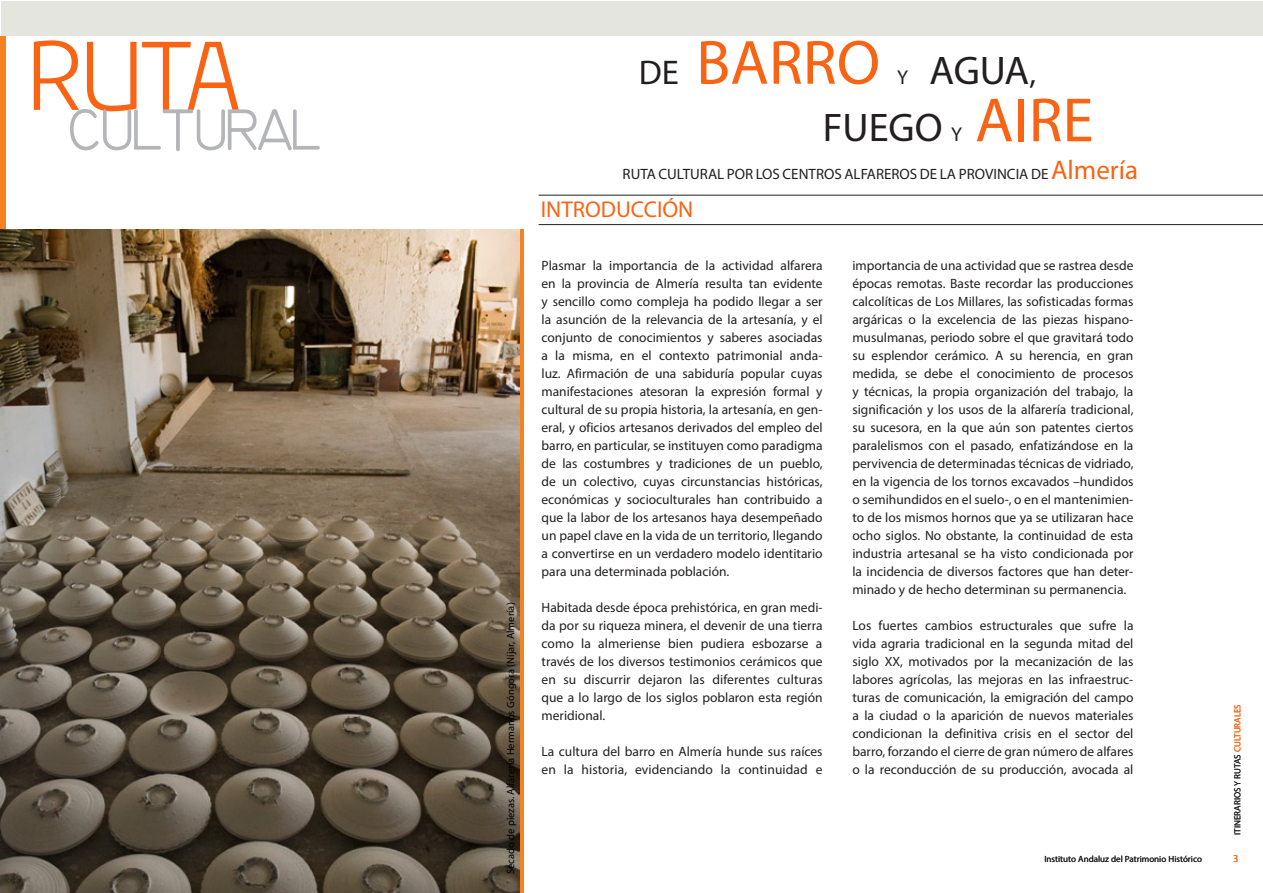
<style>
.page{position:relative;width:1263px;height:893px;background:#fff}
.page>*{position:absolute;margin:0;border:0;box-sizing:border-box;transform-origin:0 0}
.t1{font:63px "Myriad Pro";color:#f86414}
.t2{font:40.05px "Myriad Pro";color:#231f20}
.t3{font:34.35px "Myriad Pro";color:#231f20}
.t4{font:22.95px "Myriad Pro";color:#f86414}
.t5{font:15px "Myriad Pro";color:#231f20}
.t6{font:13.5px/18px "Myriad Pro";color:#231f20;text-align:justify}
.t7{font:10.5px "Myriad Pro";color:#000}
.t8{font:10.5px "Myriad Pro";color:#f86414}
.t9{font:9px "Myriad Pro";color:#231f20}
.s1{font-size:20.1px;color:#231f20}
.s2{font-size:40.05px;color:#231f20}
.s3{font-size:31.5px;color:#231f20}
.s4{font-size:20.1px}
.s5{font-size:27px;color:#f86414}
.s6{color:#f86414}
</style>
<div class="page">
<hr style="left:539px;top:195px;width:724px;height:1px;background:#231f20">
<hr style="left:539px;top:224px;width:724px;height:1px;background:#231f20">
<div style="left:1px;top:1px;width:1261px;height:34px;background:#e5e5df"></div>
<svg style="left:34px;top:40px;width:286px;height:111px"></svg>
<div style="left:0;top:36px;width:6px;height:194px;background:#f58220"></div>
<div style="left:519px;top:230px;width:5px;height:663px;background:#f58220"></div>
<img style="left:1px;top:230px;width:518px;height:663px">
<p class="t7" style="left:504px;top:874px;width:273px;rotate:-90deg">Secado de piezas. Alfarería Hermanos Góngora (Níjar, Almería)</p>
<p class="t3" style="left:639px;top:51px;width:42px">DE</p>
<p class="t1" style="left:696px;top:24px;width:341px">BARRO <span class="s1">Y</span> <span class="s2">AGUA</span><span class="s3">,</span></p>
<p class="t2" style="left:823px;top:103px;width:141px">FUEGO <span class="s4">Y</span></p>
<p class="t1" style="left:975px;top:81px;width:120px">AIRE</p>
<p class="t5" style="left:623px;top:165px;width:517px">RUTA CULTURAL POR LOS CENTROS ALFAREROS DE LA PROVINCIA DE <span class="s5">Almería</span></p>
<p class="t4" style="left:541px;top:195px;width:154px">INTRODUCCIÓN</p>
<p class="t6" style="left:541px;top:256px;width:283px">Plasmar la importancia de la actividad alfarera en la provincia de Almería resulta tan evidente y sencillo como compleja ha podido llegar a ser la asunción de la relevancia de la artesanía, y el conjunto de conocimientos y saberes asociadas a la misma, en el contexto patrimonial anda&shy;luz. Afirmación de una sabiduría popular cuyas manifestaciones atesoran la expresión formal y cultural de su propia historia, la artesanía, en gen&shy;eral, y oficios artesanos derivados del empleo del barro, en particular, se instituyen como paradigma de las costumbres y tradiciones de un pueblo, de un colectivo, cuyas circunstancias históricas, económicas y socioculturales han contribuido a que la labor de los artesanos haya desempeñado un papel clave en la vida de un territorio, llegando a convertirse en un verdadero modelo identitario para una determinada población.</p>
<p class="t6" style="left:541px;top:598px;width:283px">Habitada desde época prehistórica, en gran medi&shy;da por su riqueza minera, el devenir de una tierra como la almeriense bien pudiera esbozarse a través de los diversos testimonios cerámicos que en su discurrir dejaron las diferentes culturas que a lo largo de los siglos poblaron esta región meridional.</p>
<p class="t6" style="left:541px;top:742px;width:283px">La cultura del barro en Almería hunde sus raíces en la historia, evidenciando la continuidad e</p>
<p class="t6" style="left:852px;top:256px;width:283px">importancia de una actividad que se rastrea desde épocas remotas. Baste recordar las producciones calcolíticas de Los Millares, las sofisticadas formas argáricas o la excelencia de las piezas hispano&shy;musulmanas, periodo sobre el que gravitará todo su esplendor cerámico. A su herencia, en gran medida, se debe el conocimiento de procesos y técnicas, la propia organización del trabajo, la significación y los usos de la alfarería tradicional, su sucesora, en la que aún son patentes ciertos paralelismos con el pasado, enfatizándose en la pervivencia de determinadas técnicas de vidriado, en la vigencia de los tornos excavados –hundidos o semihundidos en el suelo-, o en el mantenimien&shy;to de los mismos hornos que ya se utilizaran hace ocho siglos. No obstante, la continuidad de esta industria artesanal se ha visto condicionada por la incidencia de diversos factores que han deter&shy;minado y de hecho determinan su permanencia.</p>
<p class="t6" style="left:852px;top:616px;width:283px">Los fuertes cambios estructurales que sufre la vida agraria tradicional en la segunda mitad del siglo XX, motivados por la mecanización de las labores agrícolas, las mejoras en las infraestruc&shy;turas de comunicación, la emigración del campo a la ciudad o la aparición de nuevos materiales condicionan la definitiva crisis en el sector del barro, forzando el cierre de gran número de alfares o la reconducción de su producción, avocada al</p>
<p class="t9" style="left:1232px;top:835px;width:132px;rotate:-90deg">ITINERARIOS Y RUTAS <span class="s6">CULTURALES</span></p>
<p class="t9" style="left:1044px;top:853px;width:159px">Instituto Andaluz del Patrimonio Histórico</p>
<p class="t8" style="left:1233px;top:852px;width:7px">3</p>
</div>
